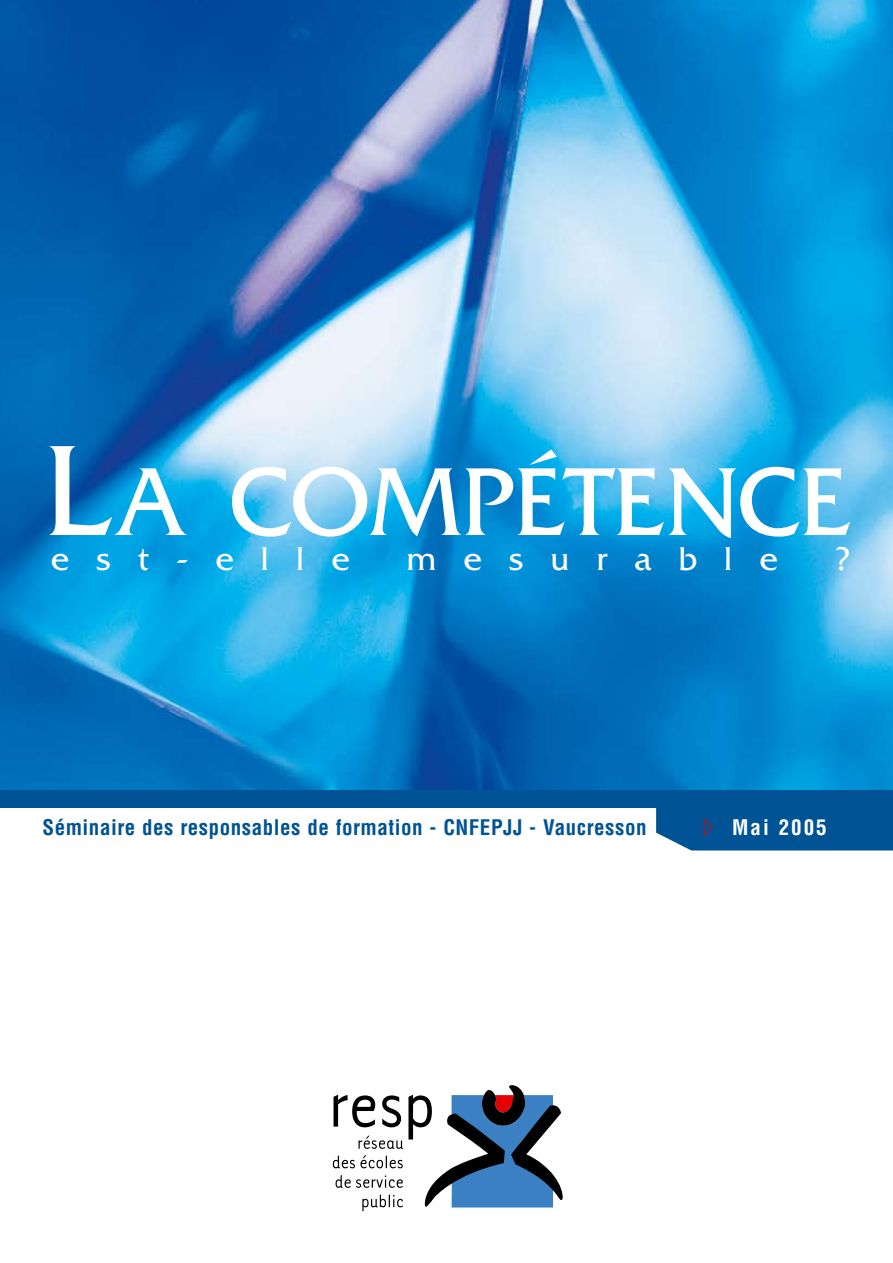
<style>
.page{position:relative;width:893px;height:1263px;background:#fff}
.page>*{position:absolute;margin:0;border:0;box-sizing:border-box;transform-origin:0 0}
.t1{font:101.25px "Friz Quadrata";color:#fff}
.t2{font:34.5px "Friz Quadrata";letter-spacing:.79em;color:#fff}
.t3{font:700 condensed 21px "Helvetica";letter-spacing:.025em;color:#005394}
.t4{font:700 condensed 21px "Helvetica";letter-spacing:.095em;color:#fff}
.s1{font-size:135px}
</style>
<div class="page">
<svg style="left:333px;top:1085px;width:230px;height:126px"></svg>
<img style="left:0;top:0;width:893px;height:791px">
<div style="left:0;top:791px;width:893px;height:17px;background:#005394"></div>
<div style="left:656px;top:808px;width:237px;height:42px;background:#005394"></div>
<h1 class="t1" style="left:44px;top:445px;width:809px"><span class="s1">L</span>a compétence</h1>
<h2 class="t2" style="left:51px;top:540px;width:300px">est-elle</h2>
<h2 class="t2" style="left:407px;top:540px;width:372px">mesurable</h2>
<h2 class="t2" style="left:835px;top:540px;width:18px">?</h2>
<p class="t3" style="left:43px;top:814px;width:605px">Séminaire des responsables de formation - CNFEPJJ - Vaucresson</p>
<p class="t4" style="left:732px;top:814px;width:96px">Mai 2005</p>
</div>
